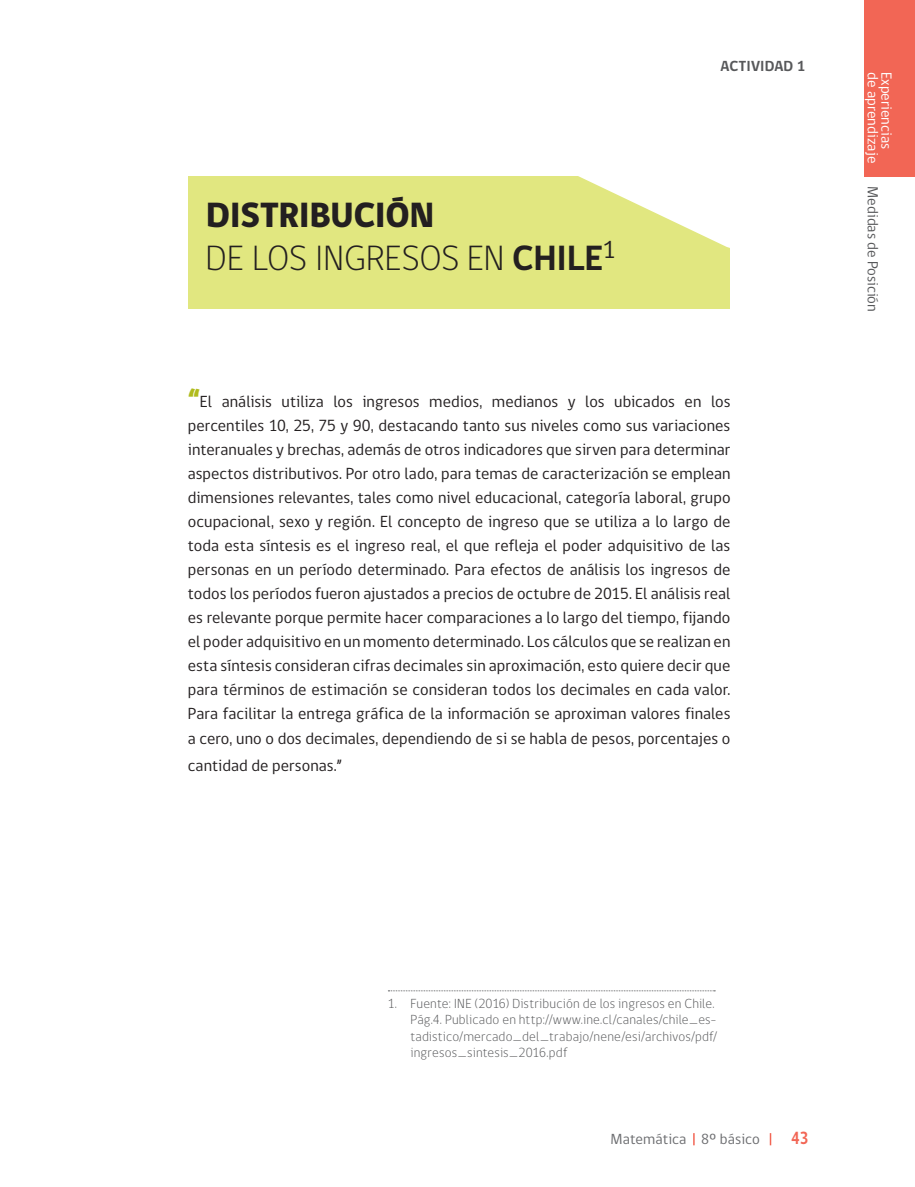
<style>
.page{position:relative;width:915px;height:1187px;background:#fff}
.page>*{position:absolute;margin:0;border:0;box-sizing:border-box;transform-origin:0 0}
.texto_general_todo_a{font:300 36px "gob CL";letter-spacing:-.005em;color:#231f20}
.texto_general_todo_a-2{font:800 36px "gob CL";letter-spacing:-.015em;color:#231f20}
.t1{font:700 18px "gob CL";color:#f26655;scale:.85 1}
.texto_general_todo_a-3{font:16.5px/24px "gob CL";letter-spacing:.005em;color:#231f20;text-align:justify}
.t2{font:15px "gob CL";color:#fff}
.t3{font:15px "gob CL";letter-spacing:.005em;color:#6c6d70}
.t4{font:15px "gob CL";color:#57585a}
.titulos{font:700 15px "gob CL";letter-spacing:.005em;color:#57585a}
.notas{font:300 13.5px/16.2px "gob CL";letter-spacing:.015em;color:#57585a}
.s1{font-weight:700}
.s2{font-weight:800;font-size:27px;color:#b0bb1d}
</style>
<div class="page">
<div style="left:863px;top:0;width:51px;height:177px;background:#f26655"></div>
<svg style="left:693px;top:1133px;width:1px;height:12px"></svg>
<svg style="left:769px;top:1133px;width:2px;height:12px"></svg>
<div style="left:188px;top:176px;width:542px;height:133px;background:#e1e780"></div>
<svg style="left:578px;top:176px;width:152px;height:72px"></svg>
<svg style="left:388px;top:990px;width:327px;height:1px"></svg>
<p class="texto_general_todo_a-2" style="left:206px;top:190px;width:230px">DISTRIBUCIÓN</p>
<p class="texto_general_todo_a" style="left:206px;top:233px;width:411px">DE LOS INGRESOS EN <span class="s1">CHILE</span><sup>1</sup></p>
<p class="titulos" style="left:720px;top:56px;width:86px">ACTIVIDAD 1</p>
<p class="texto_general_todo_a-3" style="left:188px;top:390px;width:544px"><span class="s2">“</span>El análisis utiliza los ingresos medios, medianos y los ubicados en los percentiles 10, 25, 75 y 90, destacando tanto sus niveles como sus variaciones interanuales y brechas, además de otros indicadores que sirven para determinar aspectos distributivos. Por otro lado, para temas de caracterización se emplean dimensiones relevantes, tales como nivel educacional, categoría laboral, grupo ocupacional, sexo y región. El concepto de ingreso que se utiliza a lo largo de toda esta síntesis es el ingreso real, el que refleja el poder adquisitivo de las personas en un período determinado. Para efectos de análisis los ingresos de todos los períodos fueron ajustados a precios de octubre de 2015. El análisis real es relevante porque permite hacer comparaciones a lo largo del tiempo, fijando el poder adquisitivo en un momento determinado. Los cálculos que se realizan en esta síntesis consideran cifras decimales sin aproximación, esto quiere decir que para términos de estimación se consideran todos los decimales en cada valor.<br>Para facilitar la entrega gráfica de la información se aproximan valores finales a cero, uno o dos decimales, dependiendo de si se habla de pesos, porcentajes o</p>
<p class="texto_general_todo_a-3" style="left:188px;top:753px;width:155px">cantidad de personas.”</p>
<p class="t2" style="left:882px;top:72px;width:92px;rotate:90deg">de aprendizaje</p>
<p class="t2" style="left:896px;top:72px;width:78px;rotate:90deg">Experiencias</p>
<p class="t4" style="left:882px;top:186px;width:127px;rotate:90deg">Medidas de Posición</p>
<p class="notas" style="left:410px;top:995px;width:308px;text-indent:-22px">1. Fuente: INE (2016) Distribución de los ingresos en Chile.<br>Pág.4. Publicado en http://www.ine.cl/canales/chile_es&shy;tadistico/mercado_del_trabajo/nene/esi/archivos/pdf/ ingresos_sintesis_2016.pdf</p>
<p class="t3" style="left:610px;top:1128px;width:151px">Matemática 8º básico</p>
<p class="t1" style="left:790px;top:1125px;width:22px">43</p>
</div>
